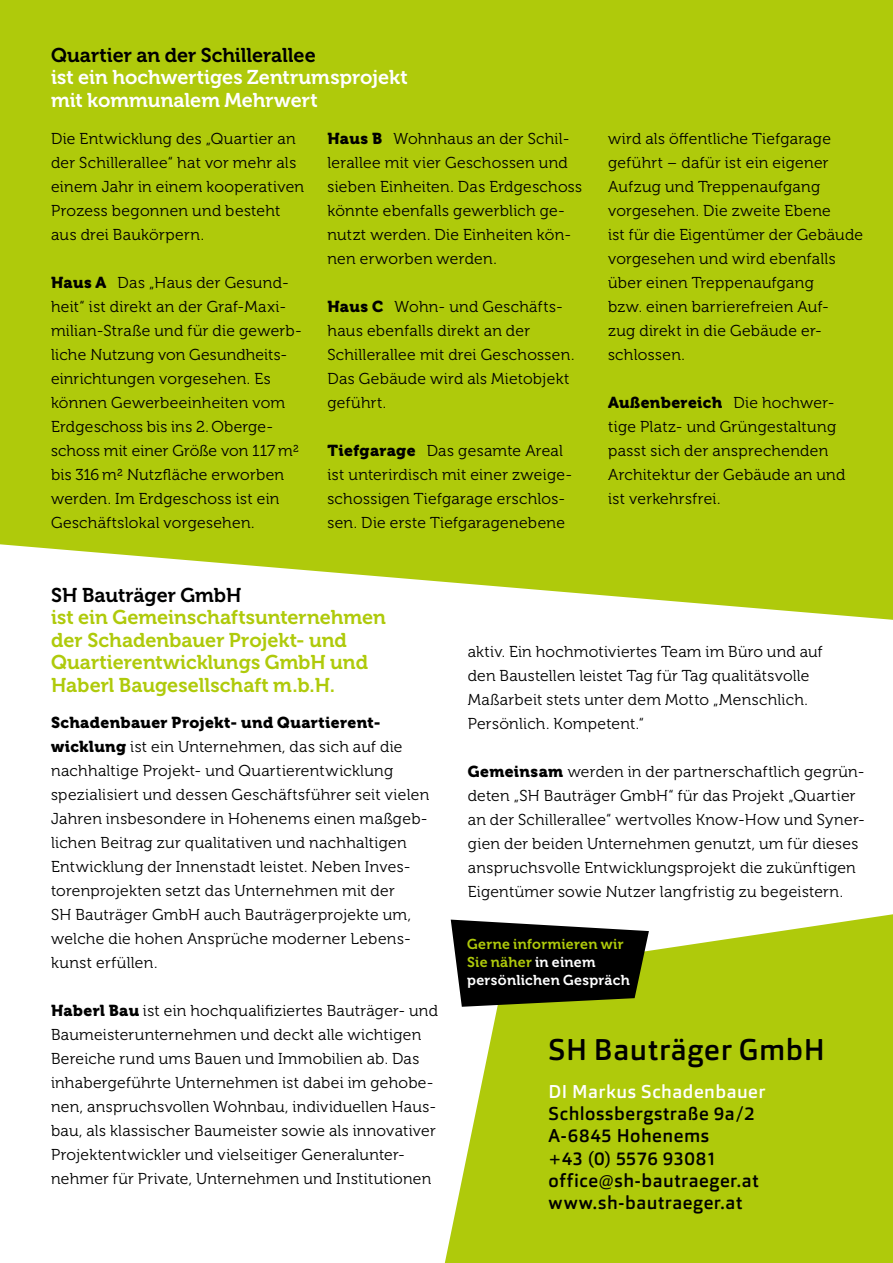
<style>
.page{position:relative;width:893px;height:1263px;background:#fff}
.page>*{position:absolute;margin:0;border:0;box-sizing:border-box;transform-origin:0 0}
.t1{font:500 29.7px "Orgon";letter-spacing:.025em;color:#000}
.t2{font:19.8px/22.5px "Museo 700";color:#afca0b}
.t3{font:19.8px/22.5px "Museo 700";color:#fff}
.t4{font:19.8px "Museo 700";color:#000}
.t5{font:500 18.3px/22px "Orgon";letter-spacing:.03em;color:#000}
.t6{font:500 18.3px "Orgon";letter-spacing:.025em;color:#fff}
.t7{font:15.75px/24px "Museo 300";letter-spacing:.02em;color:#000}
.t8{font:15.75px "Museo 900";letter-spacing:.025em;color:#000}
.t9{font:14.25px/18px "Museo 700";letter-spacing:.02em;color:#afca0b}
.s1{font-family:"Museo 900"}
.s2{font-family:"Museo 300"}
.s3{color:#fff}
</style>
<div class="page">
<svg style="left:445px;top:914px;width:448px;height:349px;background:#b6ce21"></svg>
<div style="left:0;top:0;width:893px;height:620px;background:#afca0b"></div>
<svg style="left:451px;top:919px;width:198px;height:88px;background:#27291b"></svg>
<p class="t4" style="left:51px;top:44px;width:266px">Quartier an der Schillerallee</p>
<p class="t3" style="left:51px;top:66px;width:358px">ist ein hochwertiges Zentrumsprojekt mit kommunalem Mehrwert</p>
<p class="t7" style="left:51px;top:127px;width:255px">Die Entwicklung des „Quartier an der Schillerallee“ hat vor mehr als einem Jahr in einem kooperativen<br>Prozess begonnen und besteht aus drei Baukörpern.</p>
<p class="t7" style="left:51px;top:271px;width:252px"><span class="s1">Haus A</span> Das „Haus der Gesund&shy;heit“ ist direkt an der Graf-Maxi&shy;milian-Straße und für die gewerb&shy;liche Nutzung von Gesundheits&shy;einrichtungen vorgesehen. Es können Gewerbeeinheiten vom<br>Erdgeschoss bis ins 2. Oberge&shy;schoss mit einer Größe von 117 m² bis 316 m² Nutzfläche erworben werden. Im Erdgeschoss ist ein<br>Geschäftslokal vorgesehen.</p>
<p class="t7" style="left:327px;top:127px;width:256px"><span class="s1">Haus B</span> Wohnhaus an der Schil&shy;lerallee mit vier Geschossen und sieben Einheiten. Das Erdgeschoss könnte ebenfalls gewerblich ge&shy;nutzt werden. Die Einheiten kön&shy;nen erworben werden.</p>
<p class="t7" style="left:327px;top:295px;width:248px"><span class="s1">Haus C</span> Wohn- und Geschäfts&shy;haus ebenfalls direkt an der<br>Schillerallee mit drei Geschossen.<br>Das Gebäude wird als Mietobjekt geführt.</p>
<p class="t7" style="left:327px;top:439px;width:246px"><span class="s1">Tiefgarage</span> Das gesamte Areal ist unterirdisch mit einer zweige&shy;schossigen Tiefgarage erschlos&shy;sen. Die erste Tiefgaragenebene</p>
<p class="t7" style="left:608px;top:127px;width:256px">wird als öffentliche Tiefgarage geführt – dafür ist ein eigener<br>Aufzug und Treppenaufgang vorgesehen. Die zweite Ebene<br>ist für die Eigentümer der Gebäude vorgesehen und wird ebenfalls über einen Treppenaufgang<br>bzw. einen barrierefreien Auf-<br>zug direkt in die Gebäude er&shy;schlossen.</p>
<p class="t8" style="left:608px;top:393px;width:228px">Außenbereich <span class="s2">Die hochwer-</span></p>
<p class="t7" style="left:608px;top:415px;width:239px">tige Platz- und Grüngestaltung passt sich der ansprechenden<br>Architektur der Gebäude an und ist verkehrsfrei.</p>
<p class="t4" style="left:51px;top:584px;width:192px">SH Bauträger GmbH</p>
<p class="t2" style="left:51px;top:606px;width:337px">ist ein Gemeinschaftsunternehmen der Schadenbauer Projekt- und<br>Quartierentwicklungs GmbH und<br>Haberl Baugesellschaft m.b.H.</p>
<p class="t8" style="left:51px;top:714px;width:331px">Schadenbauer Projekt- und Quartierent-</p>
<p class="t7" style="left:51px;top:735px;width:380px"><span class="s1">wicklung</span> ist ein Unternehmen, das sich auf die nachhaltige Projekt- und Quartierentwicklung spezialisiert und dessen Geschäftsführer seit vielen Jahren insbesondere in Hohenems einen maßgeb&shy;lichen Beitrag zur qualitativen und nachhaltigen Entwicklung der Innenstadt leistet. Neben Inves&shy;torenprojekten setzt das Unternehmen mit der<br>SH Bauträger GmbH auch Bauträgerprojekte um, welche die hohen Ansprüche moderner Lebens&shy;kunst erfüllen.</p>
<p class="t7" style="left:51px;top:999px;width:388px"><span class="s1">Haberl Bau</span> ist ein hochqualifiziertes Bauträger- und Baumeisterunternehmen und deckt alle wichtigen Bereiche rund ums Bauen und Immobilien ab. Das inhabergeführte Unternehmen ist dabei im gehobe&shy;nen, anspruchsvollen Wohnbau, individuellen Haus&shy;bau, als klassischer Baumeister sowie als innovativer Projektentwickler und vielseitiger Generalunter&shy;nehmer für Private, Unternehmen und Institutionen</p>
<p class="t7" style="left:468px;top:639px;width:356px">aktiv. Ein hochmotiviertes Team im Büro und auf den Baustellen leistet Tag für Tag qualitätsvolle Maßarbeit stets unter dem Motto „Menschlich.<br>Persönlich. Kompetent.“</p>
<p class="t7" style="left:468px;top:759px;width:399px"><span class="s1">Gemeinsam</span> werden in der partnerschaftlich gegrün&shy;deten „SH Bauträger GmbH“ für das Projekt „Quartier an der Schillerallee“ wertvolles Know-How und Syner&shy;gien der beiden Unternehmen genutzt, um für dieses anspruchsvolle Entwicklungsprojekt die zukünftigen Eigentümer sowie Nutzer langfristig zu begeistern.</p>
<p class="t9" style="left:467px;top:936px;width:164px">Gerne informieren wir<br>Sie näher <span class="s3">in einem persönlichen Gespräch</span></p>
<h1 class="t1" style="left:549px;top:1030px;width:278px">SH Bauträger GmbH</h1>
<p class="t6" style="left:549px;top:1080px;width:219px">DI Markus Schadenbauer</p>
<p class="t5" style="left:549px;top:1103px;width:211px">Schlossbergstraße 9a/2<br>A-6845 Hohenems<br>+43 (0) 5576 93081 office@sh-bautraeger.at www.sh-bautraeger.at</p>
</div>
